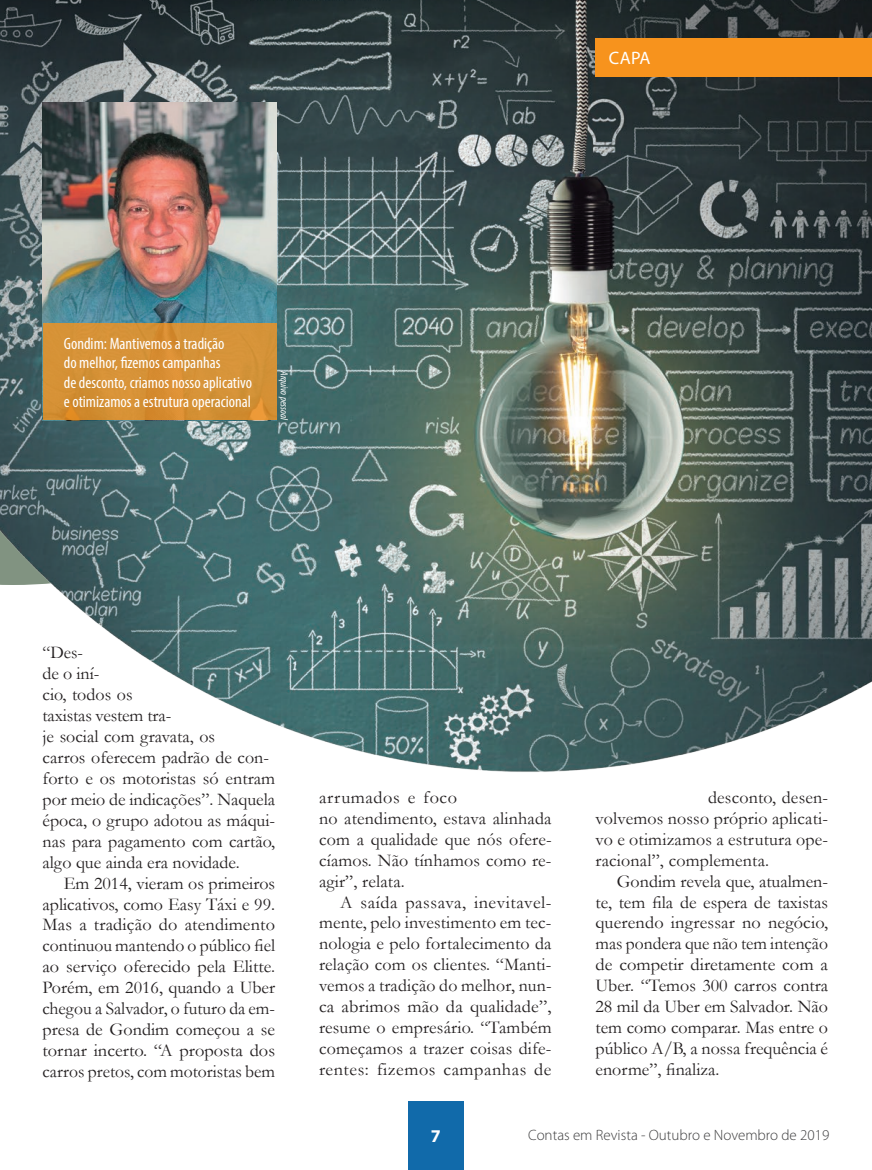
<style>
.page{position:relative;width:872px;height:1170px;background:#fff}
.page>*{position:absolute;margin:0;border:0;box-sizing:border-box;transform-origin:0 0}
.t1{font:18px/20.9px "Garamond";color:#231f20;text-align:justify}
.t2{font:18px "Myriad Pro";color:#fff}
.t3{font:700 18px "Myriad Pro";color:#fff}
.t4{font:condensed 16.5px/19.5px "Myriad Pro";color:#fff}
.t5{font:300 15px "Myriad Pro";color:#3e3e3f}
.t6{font:italic condensed 10.5px "Myriad Pro";color:#fff}
</style>
<div class="page">
<img style="left:0;top:0;width:872px;height:772px">
<div style="left:595px;top:38px;width:277px;height:39px;background:#f7931d"></div>
<div style="left:408px;top:1101px;width:55px;height:68px;background:#116aaa"></div>
<img style="left:43px;top:102px;width:233px;height:221px">
<div style="left:43px;top:323px;width:233px;height:97px;background:#d69237"></div>
<p class="t2" style="left:609px;top:47px;width:43px">Capa</p>
<p class="t4" style="left:64px;top:333px;width:190px">Gondim: Mantivemos a tradição<br>do melhor, fizemos campanhas<br>de desconto, criamos nosso aplicativo e otimizamos a estrutura operacional</p>
<p class="t6" style="left:290px;top:371px;width:51px;rotate:90deg">Arquivo pessoal</p>
<p class="t1" style="left:43px;top:642px;width:234px;text-align:left">“Des-<br>de o iní-<br>cio, todos os<br>taxistas vestem tra-<br>je social com gravata, os<br>carros oferecem padrão de con&shy;forto e os motoristas só entram por meio de indicações”. Naquela época, o grupo adotou as máqui&shy;nas para pagamento com cartão, algo que ainda era novidade.</p>
<p class="t1" style="left:43px;top:872px;width:234px;text-indent:21px">Em 2014, vieram os primeiros aplicativos, como Easy Táxi e 99.<br>Mas a tradição do atendimento continuou mantendo o público fiel ao serviço oferecido pela Elitte.<br>Porém, em 2016, quando a Uber chegou a Salvador, o futuro da em&shy;presa de Gondim começou a se tornar incerto. “A proposta dos carros pretos, com motoristas bem</p>
<p class="t1" style="left:319px;top:786px;width:234px;text-align:left">arrumados e foco<br>no atendimento, estava alinhada com a qualidade que nós ofere&shy;cíamos. Não tínhamos como re&shy;agir”, relata.</p>
<p class="t1" style="left:319px;top:890px;width:234px;text-indent:21px">A saída passava, inevitavel&shy;mente, pelo investimento em tec&shy;nologia e pelo fortalecimento da relação com os clientes. “Manti&shy;vemos a tradição do melhor, nun&shy;ca abrimos mão da qualidade”, resume o empresário. “Também começamos a trazer coisas dife&shy;rentes: fizemos campanhas de</p>
<p class="t1" style="left:595px;top:786px;width:234px;text-indent:112px">desconto, desen&shy;volvemos nosso próprio aplicati&shy;vo e otimizamos a estrutura ope&shy;racional”, complementa.</p>
<p class="t1" style="left:595px;top:870px;width:234px;text-indent:21px">Gondim revela que, atualmen&shy;te, tem fila de espera de taxistas querendo ingressar no negócio, mas pondera que não tem intenção de competir diretamente com a Uber. “Temos 300 carros contra 28 mil da Uber em Salvador. Não tem como comparar. Mas entre o público A/B, a nossa frequência é enorme”, finaliza.</p>
<p class="t3" style="left:431px;top:1124px;width:11px">7</p>
<p class="t5" style="left:528px;top:1126px;width:303px">Contas em Revista - Outubro e Novembro de 2019</p>
</div>
